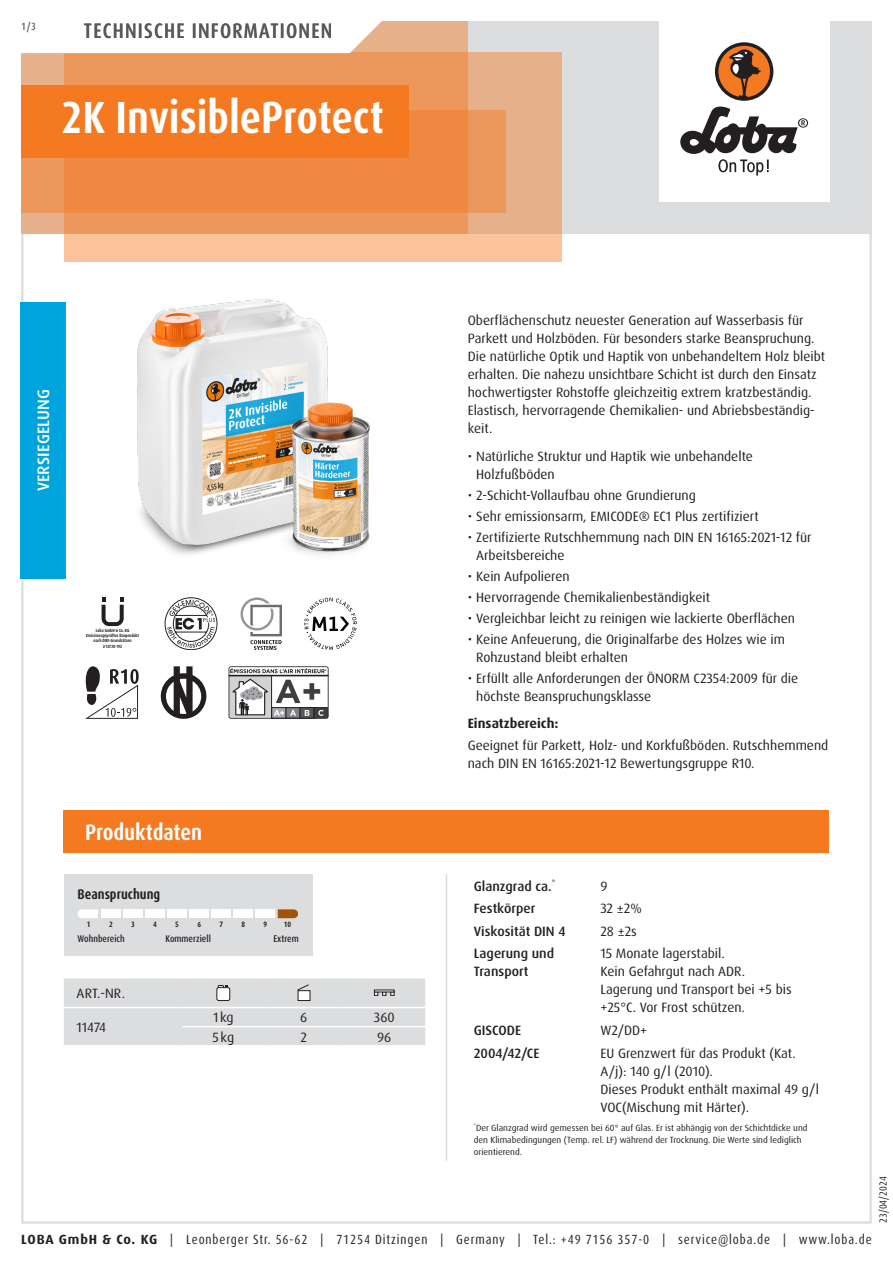
<style>
.page{position:relative;width:893px;height:1263px;background:#fff}
.page>*{position:absolute;margin:0;border:0;box-sizing:border-box;transform-origin:0 0}
.Produktname_weiss{font:700 condensed 45px "Dax Pro";color:#fff}
.Abschnitt{font:700 condensed 22.5px "Dax Pro";color:#fff}
.TI{font:500 condensed 21px "Dax Pro";letter-spacing:.06em;color:#57585a}
.Produktart_Versiegelung{font:500 16.5px "Dax Pro";letter-spacing:.01em;color:#fff}
.skala_name{font:700 condensed 14.1px "Dax Pro";color:#231f20}
.Text{font:13.5px/18px "Dax Pro";color:#231f20}
.Text_ohne_Silbentrennung{font:13.5px/18px "Dax Pro";color:#231f20}
.Text_Medium{font:500 13.5px/18px "Dax Pro";color:#231f20}
.Text_Bold{font:700 13.5px "Dax Pro";color:#231f20}
.Text_zentriert{font:13.5px "Dax Pro";color:#231f20}
.Text_Großbuchstaben{font:13.5px "Dax Pro";color:#231f20}
.t1{font:condensed 13.35px "Dax Pro";letter-spacing:.065em;color:#231f20}
.t2{font:condensed 10.5px "Dax Pro";color:#231f20}
.t3{font:500 condensed 10.5px "Dax Pro";color:#57585a}
.skala_desc_left{font:500 condensed 9.75px "Dax Pro";color:#231f20}
.skala_desc_middle{font:500 condensed 9.75px "Dax Pro";color:#231f20}
.skala_desc_right{font:500 condensed 9.75px "Dax Pro";color:#231f20}
.Footnote{font:9px/12px "Dax Pro";color:#231f20}
.skala_number{font:700 condensed 7.8px "Dax Pro";color:#231f20}
.t4{font:700 4.5px/5.2px "Dax Pro";color:#231f20;text-align:center;scale:.82 1}
.s1{font-weight:700;font-stretch:normal}
</style>
<div class="page">
<hr style="left:446px;top:874px;width:1px;height:286px;background:#dcdddf">
<svg style="left:64px;top:978px;width:361px;height:67px;background:#dcdddf"></svg>
<div style="left:64px;top:874px;width:249px;height:82px;background:#dcdddf"></div>
<svg style="left:78px;top:909px;width:20px;height:9px"></svg>
<div style="left:101px;top:909px;width:20px;height:9px;background:#fff"></div>
<div style="left:123px;top:909px;width:20px;height:9px;background:#fff"></div>
<div style="left:145px;top:909px;width:20px;height:9px;background:#fff"></div>
<div style="left:167px;top:909px;width:20px;height:9px;background:#fff"></div>
<div style="left:189px;top:909px;width:20px;height:9px;background:#fff"></div>
<div style="left:212px;top:909px;width:19px;height:9px;background:#fff"></div>
<div style="left:234px;top:909px;width:19px;height:9px;background:#fff"></div>
<div style="left:256px;top:909px;width:19px;height:9px;background:#fff"></div>
<svg style="left:278px;top:909px;width:20px;height:9px"></svg>
<div style="left:64px;top:810px;width:765px;height:43px;background:#f47921"></div>
<svg style="left:102px;top:597px;width:22px;height:29px"></svg>
<div style="left:165px;top:598px;width:52px;height:52px;border:1px solid #231f20;border-radius:50%"></div>
<svg style="left:167px;top:600px;width:48px;height:48px"></svg>
<svg style="left:241px;top:597px;width:41px;height:53px"></svg>
<svg style="left:304px;top:597px;width:53px;height:53px"></svg>
<svg style="left:85px;top:666px;width:54px;height:53px"></svg>
<svg style="left:161px;top:666px;width:45px;height:53px"></svg>
<svg style="left:229px;top:666px;width:100px;height:53px"></svg>
<img style="left:137px;top:299px;width:233px;height:256px">
<div style="left:20px;top:302px;width:46px;height:276px;background:#00a4dc"></div>
<div style="left:21px;top:21px;width:851px;height:213px;background:#dcdddf"></div>
<div style="left:659px;top:0;width:170px;height:202px;background:#fff"></div>
<svg style="left:680px;top:106px;width:128px;height:70px"></svg>
<div style="left:715px;top:42px;width:58px;height:59px;background:#231f20;border-radius:50%"></div>
<svg style="left:718px;top:45px;width:52px;height:52px"></svg>
<div style="left:64px;top:52px;width:497px;height:209px;background:linear-gradient(to right,#fec79f,#efb992)"></div>
<div style="left:21px;top:111px;width:485px;height:102px;background:#ec975b"></div>
<svg style="left:21px;top:21px;width:447px;height:213px;background:#ed9151"></svg>
<svg style="left:21px;top:21px;width:411px;height:34px;background:#faede4"></svg>
<div style="left:21px;top:85px;width:387px;height:72px;background:#f47921"></div>
<p class="t3" style="left:21px;top:19px;width:16px">1/3</p>
<p class="TI" style="left:84px;top:17px;width:250px">TECHNISCHE INFORMATIONEN</p>
<p class="Produktname_weiss" style="left:61px;top:89px;width:324px">2K InvisibleProtect</p>
<p class="Produktart_Versiegelung" style="left:33px;top:491px;width:104px;rotate:-90deg">VERSIEGELUNG</p>
<p class="t4" style="left:86px;top:628px;width:66px">Loba GmbH &amp; Co. KG<br>Emissionsgeprüftes Bauprodukt nach DIBt-Grundsätzen<br>Z-157.10-192</p>
<p class="Abschnitt" style="left:85px;top:818px;width:119px">Produktdaten</p>
<p class="skala_name" style="left:78px;top:885px;width:84px">Beanspruchung</p>
<p class="skala_number" style="left:87px;top:919px;width:5px">1</p>
<p class="skala_number" style="left:109px;top:919px;width:5px">2</p>
<p class="skala_number" style="left:131px;top:919px;width:5px">3</p>
<p class="skala_number" style="left:153px;top:919px;width:5px">4</p>
<p class="skala_number" style="left:175px;top:919px;width:5px">5</p>
<p class="skala_number" style="left:197px;top:919px;width:5px">6</p>
<p class="skala_number" style="left:219px;top:919px;width:5px">7</p>
<p class="skala_number" style="left:241px;top:919px;width:5px">8</p>
<p class="skala_number" style="left:264px;top:919px;width:5px">9</p>
<p class="skala_number" style="left:284px;top:919px;width:9px">10</p>
<p class="skala_desc_left" style="left:78px;top:932px;width:49px">Wohnbereich</p>
<p class="skala_desc_middle" style="left:165px;top:932px;width:47px">Kommerziell</p>
<p class="skala_desc_right" style="left:273px;top:932px;width:27px">Extrem</p>
<p class="Text_Großbuchstaben" style="left:77px;top:984px;width:50px">ART.-NR.</p>
<p class="Text" style="left:77px;top:1018px;width:31px">11474</p>
<p class="Text_zentriert" style="left:213px;top:1009px;width:22px">1kg</p>
<p class="Text_zentriert" style="left:300px;top:1009px;width:9px">6</p>
<p class="Text_zentriert" style="left:374px;top:1009px;width:22px">360</p>
<p class="Text_zentriert" style="left:212px;top:1028px;width:23px">5kg</p>
<p class="Text_zentriert" style="left:301px;top:1028px;width:8px">2</p>
<p class="Text_zentriert" style="left:377px;top:1028px;width:16px">96</p>
<p class="Text" style="left:468px;top:312px;width:359px">Oberflächenschutz neuester Generation auf Wasserbasis für Parkett und Holzböden. Für besonders starke Beanspruchung.<br>Die natürliche Optik und Haptik von unbehandeltem Holz bleibt erhalten. Die nahezu unsichtbare Schicht ist durch den Einsatz hochwertigster Rohstoffe gleichzeitig extrem kratzbeständig.<br>Elastisch, hervorragende Chemikalien- und Abriebsbeständig&shy;keit.</p>
<p class="Text" style="left:476px;top:447px;width:278px;text-indent:-9px">• Natürliche Struktur und Haptik wie unbehandelte<br>Holzfußböden</p>
<p class="Text" style="left:468px;top:486px;width:230px">• 2-Schicht-Vollaufbau ohne Grundierung</p>
<p class="Text" style="left:468px;top:507px;width:293px">• Sehr emissionsarm, EMICODE® EC1 Plus zertifiziert</p>
<p class="Text" style="left:476px;top:528px;width:337px;text-indent:-9px">• Zertifizierte Rutschhemmung nach DIN EN 16165:2021-12 für<br>Arbeitsbereiche</p>
<p class="Text" style="left:468px;top:567px;width:103px">• Kein Aufpolieren</p>
<p class="Text" style="left:468px;top:588px;width:244px">• Hervorragende Chemikalienbeständigkeit</p>
<p class="Text" style="left:468px;top:609px;width:329px">• Vergleichbar leicht zu reinigen wie lackierte Oberflächen</p>
<p class="Text" style="left:476px;top:630px;width:310px;text-indent:-9px">• Keine Anfeuerung, die Originalfarbe des Holzes wie im<br>Rohzustand bleibt erhalten</p>
<p class="Text" style="left:476px;top:669px;width:323px;text-indent:-9px">• Erfüllt alle Anforderungen der ÖNORM C2354:2009 für die höchste Beanspruchungsklasse</p>
<p class="Text_Bold" style="left:468px;top:715px;width:92px">Einsatzbereich:</p>
<p class="Text" style="left:468px;top:736px;width:362px">Geeignet für Parkett, Holz- und Korkfußböden. Rutschhemmend nach DIN EN 16165:2021-12 Bewertungsgruppe R10.</p>
<p class="Text_Medium" style="left:474px;top:877px;width:83px">Glanzgrad ca.<sup>*</sup></p>
<p class="Text_ohne_Silbentrennung" style="left:600px;top:877px;width:9px">9</p>
<p class="Text_Medium" style="left:474px;top:899px;width:63px">Festkörper</p>
<p class="Text_ohne_Silbentrennung" style="left:600px;top:899px;width:43px">32 ±2%</p>
<p class="Text_Medium" style="left:474px;top:922px;width:93px">Viskosität DIN 4</p>
<p class="Text_ohne_Silbentrennung" style="left:600px;top:922px;width:38px">28 ±2s</p>
<p class="Text_Medium" style="left:474px;top:945px;width:82px">Lagerung und<br>Transport</p>
<p class="Text_ohne_Silbentrennung" style="left:600px;top:945px;width:126px">15 Monate lagerstabil.</p>
<p class="Text_ohne_Silbentrennung" style="left:600px;top:963px;width:146px">Kein Gefahrgut nach ADR.</p>
<p class="Text_ohne_Silbentrennung" style="left:600px;top:981px;width:193px">Lagerung und Transport bei +5 bis +25°C. Vor Frost schützen.</p>
<p class="Text_Medium" style="left:474px;top:1021px;width:49px">GISCODE</p>
<p class="Text_ohne_Silbentrennung" style="left:600px;top:1021px;width:48px">W2/DD+</p>
<p class="Text_Medium" style="left:474px;top:1044px;width:67px">2004/42/CE</p>
<p class="Text_ohne_Silbentrennung" style="left:600px;top:1044px;width:197px">EU Grenzwert für das Produkt (Kat.<br>A/j): 140 g/l (2010).</p>
<p class="Text_ohne_Silbentrennung" style="left:600px;top:1080px;width:220px">Dieses Produkt enthält maximal 49 g/l<br>VOC(Mischung mit Härter).</p>
<p class="Footnote" style="left:474px;top:1121px;width:335px"><sup>*</sup>Der Glanzgrad wird gemessen bei 60° auf Glas. Er ist abhängig von der Schichtdicke und den Klimabedingungen (Temp. rel. LF) während der Trocknung. Die Werte sind lediglich orientierend.</p>
<p class="t2" style="left:876px;top:1222px;width:48px;rotate:-90deg">23/04/2024</p>
<p class="t1" style="left:21px;top:1230px;width:852px"><span class="s1">LOBA GmbH &amp; Co. KG</span> | Leonberger Str. 56-62 | 71254 Ditzingen | Germany | Tel.: +49 7156 357-0 | service@loba.de | www.loba.de</p>
</div>
